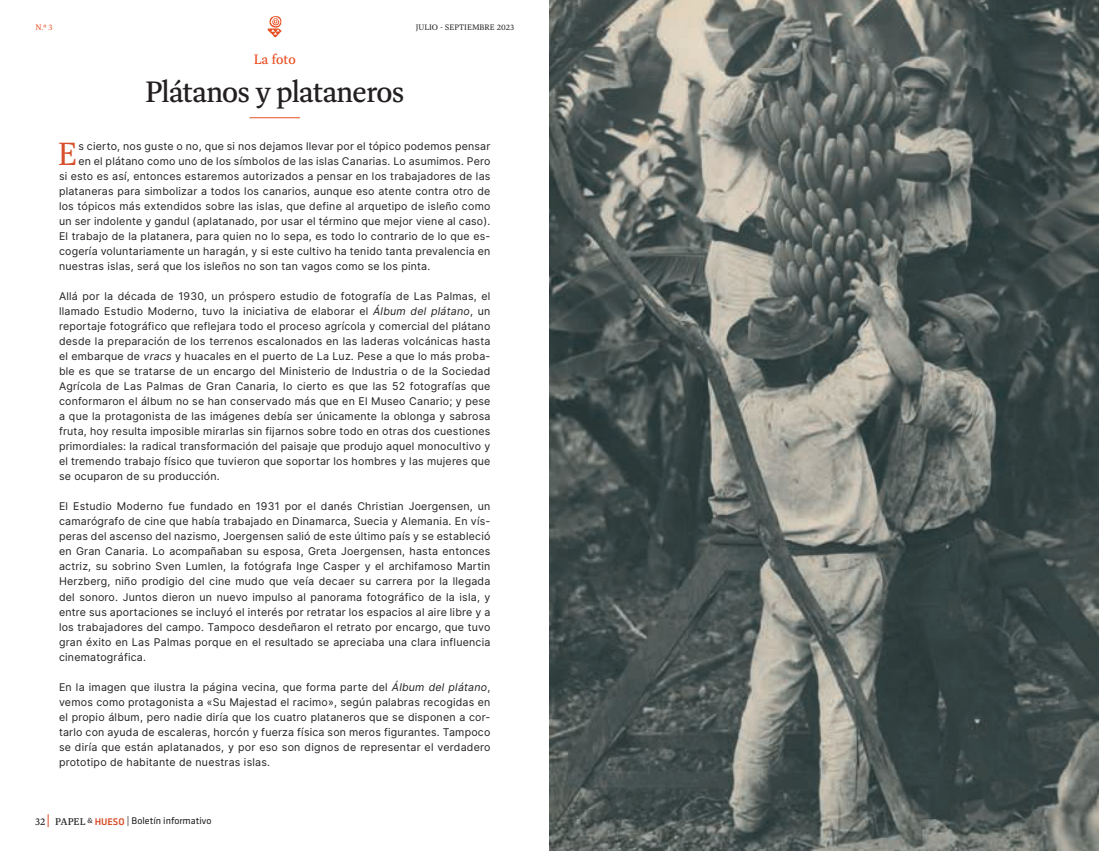
<style>
.page{position:relative;width:1099px;height:851px;background:#fff}
.page>*{position:absolute;margin:0;border:0;box-sizing:border-box;transform-origin:0 0}
.t1{font:32.62px "Dashiell Text";color:#d74f2b}
.t2{font:500 30px "Dashiell Text";letter-spacing:-.03em;color:#231f20}
.t3{font:500 13.75px "Dashiell Text";color:#e84f22}
.t4{font:10.62px/15px "Inter";letter-spacing:.02em;color:#231f20;text-align:justify}
.t5{font:10px "Klavika";color:#231f20}
.t6{font:8.12px "Dashiell Text";color:#231f20}
.t7{font:8.12px "Dashiell Text";color:#e84f22}
.s1{font-style:italic}
.s2{font-family:"Dashiell Text";font-weight:500}
.s3{font-family:"Dashiell Text";font-weight:500;font-size:7.5px}
.s4{font-family:"Klavika Basic";font-weight:500;color:#d74f2b}
</style>
<div class="page">
<svg style="left:267px;top:16px;width:15px;height:21px"></svg>
<svg style="left:48px;top:814px;width:1px;height:13px"></svg>
<img style="left:549px;top:0;width:549px;height:850px">
<hr style="left:249px;top:117px;width:51px;height:1px;background:#e84f22">
<p class="t7" style="left:35px;top:22px;width:18px">N.º 3</p>
<p class="t6" style="left:416px;top:22px;width:100px">JULIO - SEPTIEMBRE 2023</p>
<p class="t3" style="left:254px;top:51px;width:43px">La foto</p>
<h2 class="t2" style="left:145px;top:73px;width:261px">Plátanos y plataneros</h2>
<h1 class="t1" style="left:58px;top:134px;width:22px">E</h1>
<p class="t4" style="left:78px;top:138px;width:413px">s cierto, nos guste o no, que si nos dejamos llevar por el tópico podemos pensar</p>
<p class="t4" style="left:78px;top:153px;width:413px">en el plátano como uno de los símbolos de las islas Canarias. Lo asumimos. Pero</p>
<p class="t4" style="left:59px;top:168px;width:433px">si esto es así, entonces estaremos autorizados a pensar en los trabajadores de las</p>
<p class="t4" style="left:59px;top:183px;width:433px">plataneras para simbolizar a todos los canarios, aunque eso atente contra otro de</p>
<p class="t4" style="left:59px;top:198px;width:433px">los tópicos más extendidos sobre las islas, que define al arquetipo de isleño como</p>
<p class="t4" style="left:59px;top:213px;width:433px">un ser indolente y gandul (aplatanado, por usar el término que mejor viene al caso).</p>
<p class="t4" style="left:59px;top:228px;width:433px">El trabajo de la platanera, para quien no lo sepa, es todo lo contrario de lo que es-</p>
<p class="t4" style="left:59px;top:243px;width:433px">cogería voluntariamente un haragán, y si este cultivo ha tenido tanta prevalencia en</p>
<p class="t4" style="left:59px;top:258px;width:373px">nuestras islas, será que los isleños no son tan vagos como se los pinta.</p>
<p class="t4" style="left:59px;top:288px;width:433px">Allá por la década de 1930, un próspero estudio de fotografía de Las Palmas, el llamado Estudio Moderno, tuvo la iniciativa de elaborar el <span class="s1">Álbum del plátano</span>, un reportaje fotográfico que reflejara todo el proceso agrícola y comercial del plátano desde la preparación de los terrenos escalonados en las laderas volcánicas hasta el embarque de <span class="s1">vracs</span> y huacales en el puerto de La Luz. Pese a que lo más proba&shy;ble es que se tratarse de un encargo del Ministerio de Industria o de la Sociedad Agrícola de Las Palmas de Gran Canaria, lo cierto es que las 52 fotografías que conformaron el álbum no se han conservado más que en El Museo Canario; y pese a que la protagonista de las imágenes debía ser únicamente la oblonga y sabrosa fruta, hoy resulta imposible mirarlas sin fijarnos sobre todo en otras dos cuestiones primordiales: la radical transformación del paisaje que produjo aquel monocultivo y el tremendo trabajo físico que tuvieron que soportar los hombres y las mujeres que se ocuparon de su producción.</p>
<p class="t4" style="left:59px;top:498px;width:433px">El Estudio Moderno fue fundado en 1931 por el danés Christian Joergensen, un camarógrafo de cine que había trabajado en Dinamarca, Suecia y Alemania. En vís&shy;peras del ascenso del nazismo, Joergensen salió de este último país y se estableció en Gran Canaria. Lo acompañaban su esposa, Greta Joergensen, hasta entonces actriz, su sobrino Sven Lumlen, la fotógrafa Inge Casper y el archifamoso Martin Herzberg, niño prodigio del cine mudo que veía decaer su carrera por la llegada del sonoro. Juntos dieron un nuevo impulso al panorama fotográfico de la isla, y entre sus aportaciones se incluyó el interés por retratar los espacios al aire libre y a los trabajadores del campo. Tampoco desdeñaron el retrato por encargo, que tuvo gran éxito en Las Palmas porque en el resultado se apreciaba una clara influencia cinematográfica.</p>
<p class="t4" style="left:59px;top:678px;width:433px">En la imagen que ilustra la página vecina, que forma parte del <span class="s1">Álbum del plátano</span>, vemos como protagonista a «Su Majestad el racimo», según palabras recogidas en el propio álbum, pero nadie diría que los cuatro plataneros que se disponen a cor&shy;tarlo con ayuda de escaleras, horcón y fuerza física son meros figurantes. Tampoco se diría que están aplatanados, y por eso son dignos de representar el verdadero prototipo de habitante de nuestras islas.</p>
<p class="t5" style="left:35px;top:815px;width:178px"><span class="s2">32 PAPEL</span> <span class="s3">&amp;</span> <span class="s4">HUESO</span> | Boletín informativo</p>
</div>
